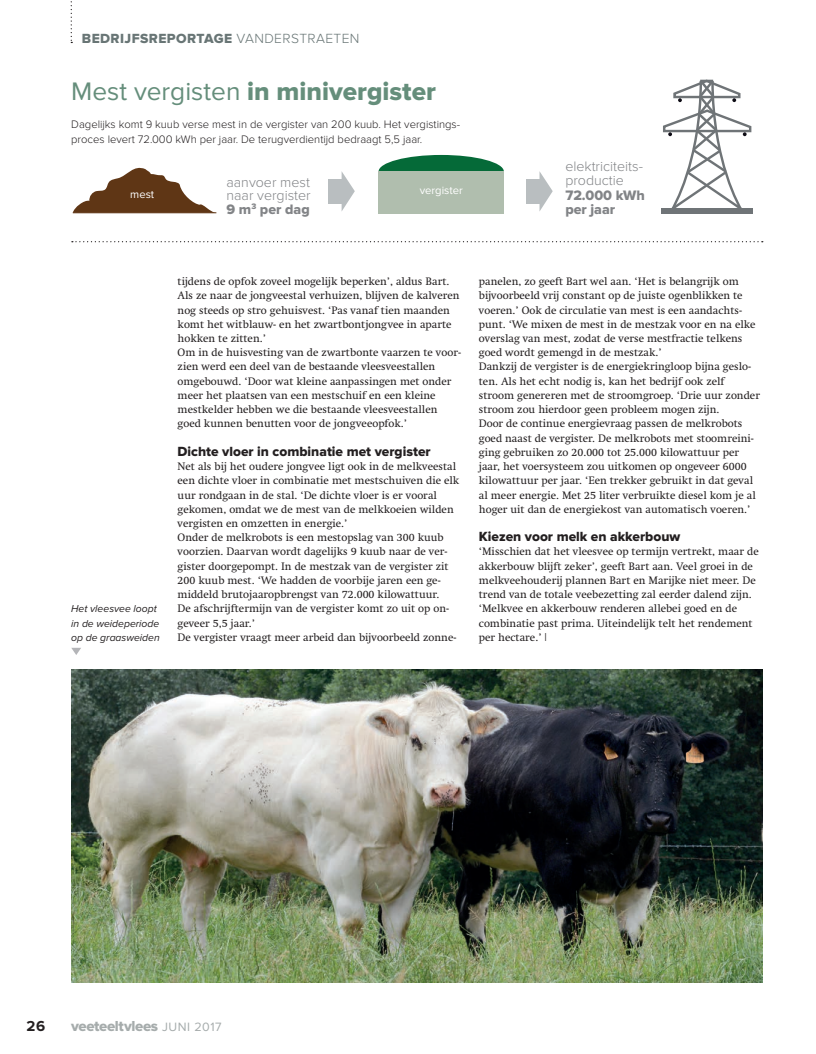
<style>
.page{position:relative;width:816px;height:1054px;background:#fff}
.page>*{position:absolute;margin:0;border:0;box-sizing:border-box;transform-origin:0 0}
.t1{font:26.25px "Proxima Nova Extrabld";color:#658e7b}
.t2{font:15px "Proxima Nova Extrabld";letter-spacing:-.025em;color:#a6acac}
.t3{font:700 15px "Proxima Nova";color:#231f20}
.t4{font:300 14.25px/14.2px "Proxima Nova";color:#828487}
.t5{font:14.25px/14.2px "Proxima Nova Extrabld";color:#828487}
.t6{font:13.75px "Proxima Nova Extrabld";color:#231f20}
.t7{font:13.75px "Proxima Nova Extrabld";color:#687575}
.t8{font:300 11.25px/14.2px "Proxima Nova";color:#231f20}
.t9{font:11.25px "Proxima Nova";color:#fff}
.t10{font:11px/14.2px "Swift LT Pro";color:#231f20}
.t11{font:italic 10.38px/14.2px "Proxima Nova";color:#231f20}
.s1{font-family:"Proxima Nova";font-weight:300}
.s2{font-family:"Proxima Nova"}
.s3{font-family:"Univers LT Pro 45";font-weight:300}
.s4{font-family:"Proxima Nova";font-size:12.5px}
</style>
<div class="page">
<img style="left:71px;top:669px;width:691px;height:313px">
<svg style="left:71px;top:647px;width:10px;height:8px"></svg>
<svg style="left:71px;top:1px;width:1px;height:42px"></svg>
<div style="left:526px;top:179px;width:13px;height:24px;background:#b9bec0"></div>
<svg style="left:539px;top:171px;width:14px;height:40px"></svg>
<div style="left:328px;top:179px;width:13px;height:24px;background:#b9bec0"></div>
<svg style="left:341px;top:171px;width:14px;height:40px"></svg>
<svg style="left:73px;top:167px;width:140px;height:45px"></svg>
<hr style="left:73px;top:212px;width:143px;height:1px;background:#5f3615">
<div style="left:378px;top:155px;width:126px;height:33px;background:#056a38;border-radius:50%"></div>
<div style="left:378px;top:171px;width:126px;height:42px;background:#b0beae"></div>
<div style="left:661px;top:208px;width:91px;height:6px;background:#6f7477"></div>
<svg style="left:663px;top:79px;width:89px;height:129px"></svg>
<svg style="left:72px;top:241px;width:691px;height:1px"></svg>
<p class="t7" style="left:82px;top:31px;width:279px">BEDRIJFSREPORTAGE <span class="s1">VANDERSTRAETEN</span></p>
<h1 class="t1" style="left:71px;top:76px;width:366px"><span class="s2">Mest vergisten</span> in minivergister</h1>
<p class="t8" style="left:71px;top:118px;width:390px">Dagelijks komt 9 kuub verse mest in de vergister van 200 kuub. Het vergistings&shy;proces levert 72.000 kWh per jaar. De terugverdientijd bedraagt 5,5 jaar.</p>
<p class="t4" style="left:226px;top:175px;width:86px;line-height:13.4px">aanvoer mest naar vergister</p>
<p class="t5" style="left:226px;top:202px;width:85px">9 m<sup>3</sup> per dag</p>
<p class="t9" style="left:130px;top:187px;width:25px">mest</p>
<p class="t9" style="left:420px;top:184px;width:45px">vergister</p>
<p class="t4" style="left:565px;top:159px;width:79px">elektriciteits&shy;productie</p>
<p class="t5" style="left:565px;top:188px;width:81px">72.000 kWh per jaar</p>
<p class="t11" style="left:71px;top:602px;width:90px">Het vleesvee loopt in de weideperiode op de graasweiden</p>
<p class="t10" style="left:178px;top:274px;width:285px">tĳdens de opfok zoveel mogelĳk beperken’, aldus Bart.<br>Als ze naar de jongveestal verhuizen, blĳven de kalveren nog steeds op stro gehuisvest. ‘Pas vanaf tien maanden komt het witblauw- en het zwartbontjongvee in aparte hokken te zitten.’<br>Om in de huisvesting van de zwartbonte vaarzen te voor&shy;zien werd een deel van de bestaande vleesveestallen omgebouwd. ‘Door wat kleine aanpassingen met onder meer het plaatsen van een mestschuif en een kleine mestkelder hebben we die bestaande vleesveestallen goed kunnen benutten voor de jongveeopfok.’</p>
<p class="t6" style="left:178px;top:443px;width:255px">Dichte vloer in combinatie met vergister</p>
<p class="t10" style="left:178px;top:459px;width:283px">Net als bĳ het oudere jongvee ligt ook in de melkveestal een dichte vloer in combinatie met mestschuiven die elk uur rondgaan in de stal. ‘De dichte vloer is er vooral gekomen, omdat we de mest van de melkkoeien wilden vergisten en omzetten in energie.’<br>Onder de melkrobots is een mestopslag van 300 kuub voorzien. Daarvan wordt dagelĳks 9 kuub naar de ver&shy;gister doorgepompt. In de mestzak van de vergister zit 200 kuub mest. ‘We hadden de voorbĳe jaren een ge&shy;middeld brutojaaropbrengst van 72.000 kilowattuur.<br>De afschrĳftermĳn van de vergister komt zo uit op on&shy;geveer 5,5 jaar.’<br>De vergister vraagt meer arbeid dan bĳvoorbeeld zonne-</p>
<p class="t10" style="left:479px;top:274px;width:283px">panelen, zo geeft Bart wel aan. ‘Het is belangrĳk om bĳvoorbeeld vrĳ constant op de juiste ogenblikken te voeren.’ Ook de circulatie van mest is een aandachts&shy;punt. ‘We mixen de mest in de mestzak voor en na elke overslag van mest, zodat de verse mestfractie telkens goed wordt gemengd in de mestzak.’<br>Dankzĳ de vergister is de energiekringloop bĳna geslo&shy;ten. Als het echt nodig is, kan het bedrĳf ook zelf stroom genereren met de stroomgroep. ‘Drie uur zonder stroom zou hierdoor geen probleem mogen zĳn.<br>Door de continue energievraag passen de melkrobots goed naast de vergister. De melkrobots met stoomreini&shy;ging gebruiken zo 20.000 tot 25.000 kilowattuur per jaar, het voersysteem zou uitkomen op ongeveer 6000 kilowattuur per jaar. ‘Een trekker gebruikt in dat geval al meer energie. Met 25 liter verbruikte diesel kom je al hoger uit dan de energiekost van automatisch voeren.’</p>
<p class="t6" style="left:479px;top:528px;width:203px">Kiezen voor melk en akkerbouw</p>
<p class="t10" style="left:479px;top:544px;width:281px">‘Misschien dat het vleesvee op termĳn vertrekt, maar de akkerbouw blĳft zeker’, geeft Bart aan. Veel groei in de melkveehouderĳ plannen Bart en Marĳke niet meer. De trend van de totale veebezetting zal eerder dalend zĳn. ‘Melkvee en akkerbouw renderen allebei goed en de combinatie past prima. Uiteindelĳk telt het rendement per hectare.’ <span class="s3">l</span></p>
<h2 class="t3" style="left:26px;top:1017px;width:20px">26</h2>
<h2 class="t2" style="left:71px;top:1017px;width:152px">veeteeltvlees <span class="s4">JUNI 2017</span></h2>
</div>
